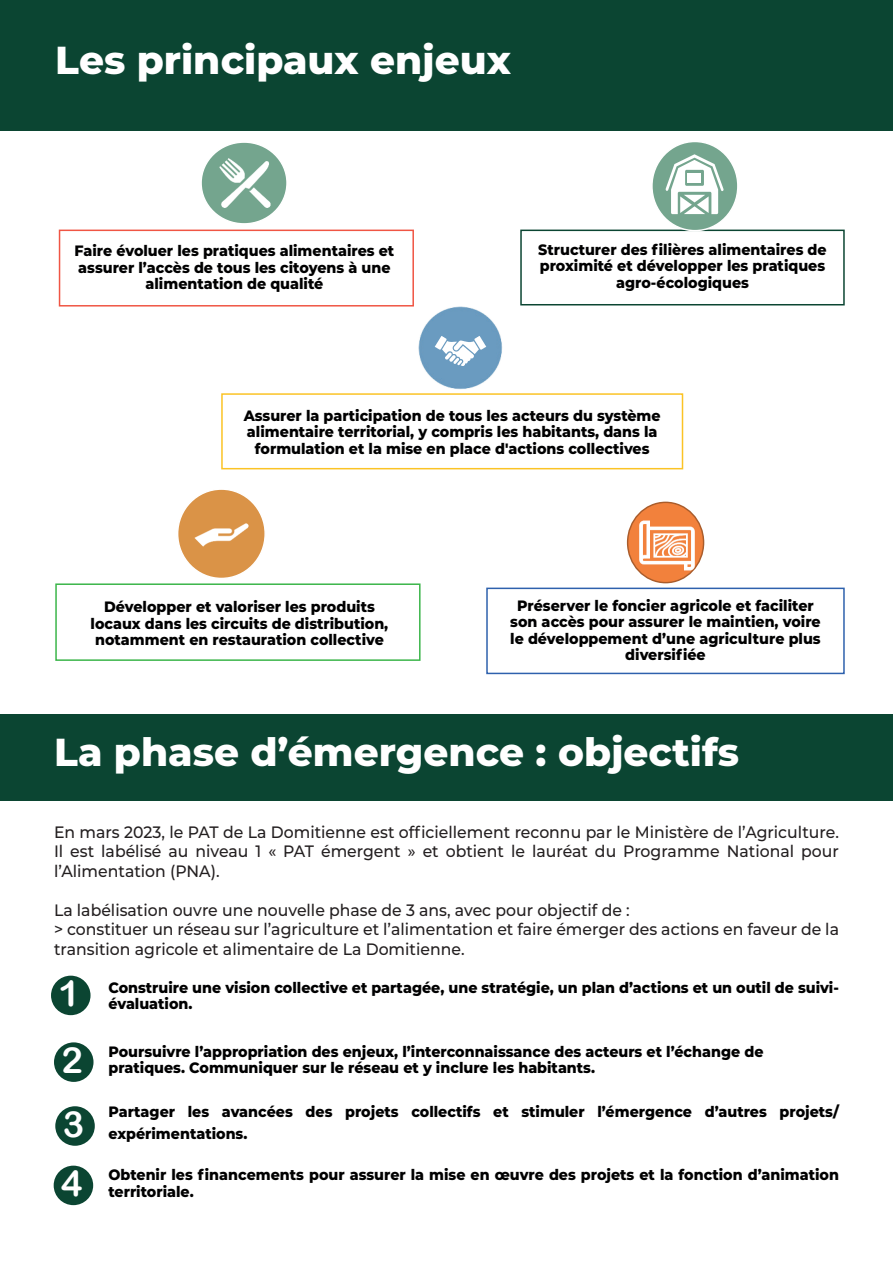
<style>
.page{position:relative;width:893px;height:1263px;background:#fff}
.page>*{position:absolute;margin:0;border:0;box-sizing:border-box;transform-origin:0 0}
.t1{font:800 39px "Montserrat";color:#fff}
.t2{font:36px/65.2px "Arial Rounded MT Bold";color:#fff;text-align:justify}
.t3{font:500 16.5px/19.5px "Montserrat";color:#231f20;text-align:justify;scale:.95 1}
.t4{font:800 15px/16.5px "Montserrat";color:#000001;text-align:center;scale:.95 1}
</style>
<div class="page">
<div style="left:51px;top:976px;width:40px;height:39px;background:#0b4532;border-radius:50%"></div>
<div style="left:0;top:0;width:893px;height:130px;background:#0b4532"></div>
<div style="left:59px;top:230px;width:355px;height:77px;border:2px solid #f05544"></div>
<div style="left:520px;top:230px;width:325px;height:75px;border:2px solid #0b4532"></div>
<div style="left:221px;top:393px;width:462px;height:76px;border:2px solid #fbc325"></div>
<div style="left:55px;top:583px;width:366px;height:78px;border:2px solid #3bb54a"></div>
<div style="left:486px;top:588px;width:359px;height:86px;border:2px solid #2e61ad"></div>
<div style="left:201px;top:142px;width:86px;height:82px;background:#74a58e;border-radius:50%"></div>
<img style="left:219px;top:158px;width:52px;height:50px">
<div style="left:652px;top:141px;width:86px;height:90px;background:#74a58e;border-radius:50%"></div>
<svg style="left:665px;top:154px;width:59px;height:60px"></svg>
<img style="left:419px;top:307px;width:83px;height:82px">
<img style="left:433px;top:323px;width:55px;height:55px">
<div style="left:178px;top:489px;width:87px;height:89px;background:#da9347;border-radius:50%"></div>
<img style="left:194px;top:523px;width:55px;height:24px">
<div style="left:628px;top:502px;width:76px;height:81px;background:#f2813c;border-radius:50%"></div>
<div style="left:627px;top:502px;width:77px;height:81px;border:1px solid #a95c2b;border-radius:50%"></div>
<img style="left:638px;top:520px;width:57px;height:53px">
<div style="left:0;top:714px;width:893px;height:87px;background:#0b4532"></div>
<div style="left:54px;top:1042px;width:40px;height:40px;background:#0b4532;border-radius:50%"></div>
<div style="left:55px;top:1106px;width:40px;height:40px;background:#0b4532;border-radius:50%"></div>
<div style="left:54px;top:1165px;width:39px;height:40px;background:#0b4532;border-radius:50%"></div>
<h1 class="t1" style="left:55px;top:32px;width:457px">Les principaux enjeux</h1>
<p class="t4" style="left:74px;top:242px;width:338px">Faire évoluer les pratiques alimentaires et assurer l’accès de tous les citoyens à une alimentation de qualité</p>
<p class="t4" style="left:538px;top:240px;width:305px">Structurer des filières alimentaires de proximité et développer les pratiques agro-écologiques</p>
<p class="t4" style="left:244px;top:406px;width:441px">Assurer la participation de tous les acteurs du système alimentaire territorial, y compris les habitants, dans la formulation et la mise en place d'actions collectives</p>
<p class="t4" style="left:91px;top:598px;width:315px">Développer et valoriser les produits locaux dans les circuits de distribution, notamment en restauration collective</p>
<p class="t4" style="left:510px;top:596px;width:328px">Préserver le foncier agricole et faciliter son accès pour assurer le maintien, voire le développement d’une agriculture plus diversifiée</p>
<h1 class="t1" style="left:54px;top:723px;width:687px">La phase d’émergence : objectifs</h1>
<p class="t3" style="left:54px;top:821px;width:828px">En mars 2023, le PAT de La Domitienne est officiellement reconnu par le Ministère de l’Agriculture.<br>Il est labélisé au niveau 1 « PAT émergent » et obtient le lauréat du Programme National pour l’Alimentation (PNA).</p>
<p class="t3" style="left:54px;top:899px;width:828px;text-align:left">La labélisation ouvre une nouvelle phase de 3 ans, avec pour objectif de :<br>&gt; constituer un réseau sur l’agriculture et l’alimentation et faire émerger des actions en faveur de la transition agricole et alimentaire de La Domitienne.</p>
<p class="t4" style="left:108px;top:978px;width:770px;text-align:left">Construire une vision collective et partagée, une stratégie, un plan d’actions et un outil de suivi&shy;évaluation.</p>
<p class="t4" style="left:108px;top:1042px;width:691px;text-align:left">Poursuivre l’appropriation des enjeux, l’interconnaissance des acteurs et l’échange de pratiques. Communiquer sur le réseau et y inclure les habitants.</p>
<p class="t4" style="left:108px;top:1100px;width:770px;line-height:21.6px;text-align:left">Partager les avancées des projets collectifs et stimuler l’émergence d’autres projets/ expérimentations.</p>
<p class="t4" style="left:108px;top:1166px;width:770px;text-align:left">Obtenir les financements pour assurer la mise en œuvre des projets et la fonction d’animation territoriale.</p>
<h2 class="t2" style="left:58px;top:960px;width:27px">1<br>2<br>3</h2>
<h2 class="t2" style="left:61px;top:1150px;width:23px">4</h2>
</div>
